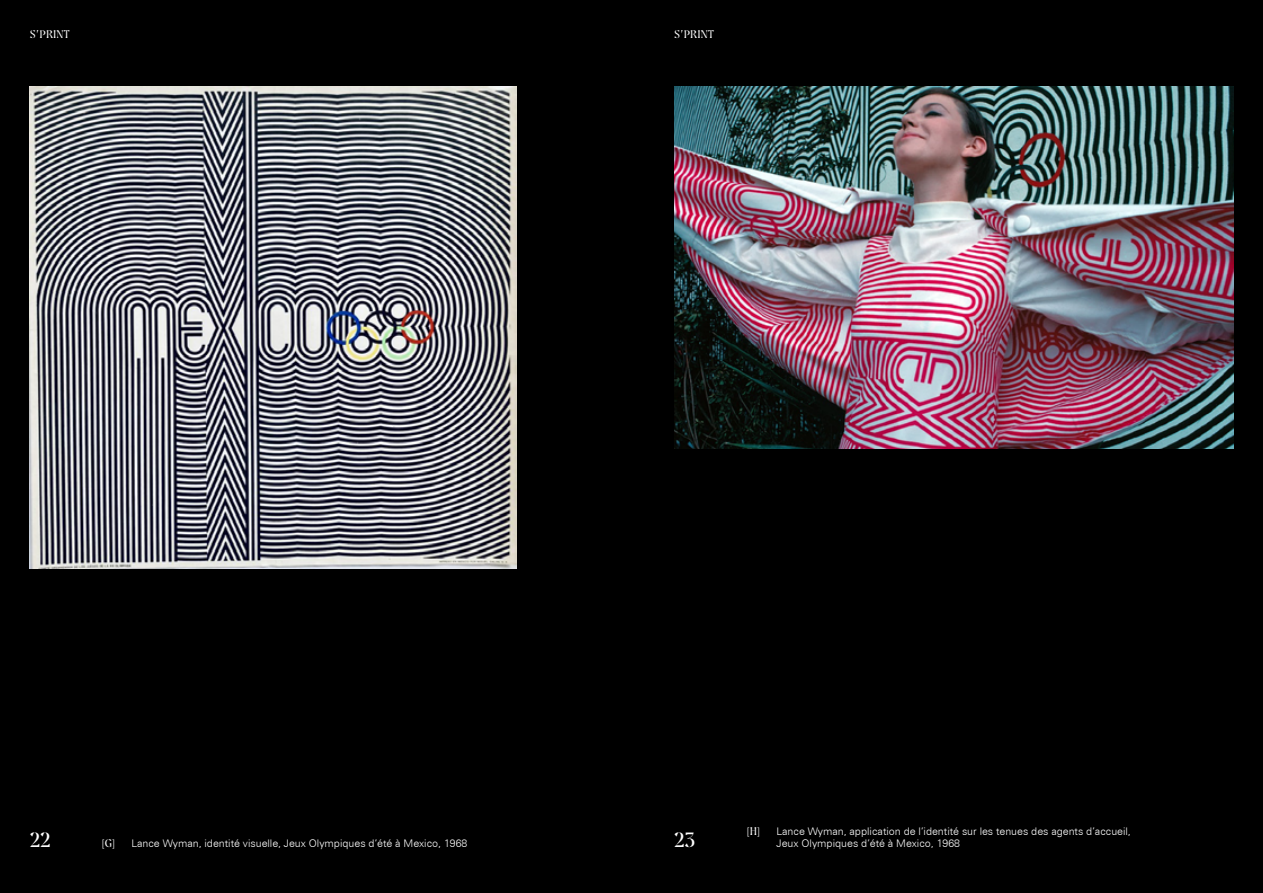
<style>
.page{position:relative;width:1263px;height:893px;background:#fff}
.page>*{position:absolute;margin:0;border:0;box-sizing:border-box;transform-origin:0 0}
.t1{font:300 19.5px "Nogent Display";color:#fff}
.t2{font:300 10.5px "Zurich BT";color:#fff}
.t3{font:300 10.5px "Nogent Display";letter-spacing:.01em;color:#fff}
.s1{font-family:"Nogent Display"}
</style>
<div class="page">
<div style="left:631px;top:0;width:632px;height:893px;background:#000"></div>
<div style="left:0;top:0;width:631px;height:893px;background:#000"></div>
<img style="left:674px;top:86px;width:559px;height:362px">
<img style="left:30px;top:86px;width:487px;height:482px">
<p class="t3" style="left:30px;top:27px;width:42px">S’PRINT</p>
<p class="t3" style="left:674px;top:27px;width:42px">S’PRINT</p>
<h1 class="t1" style="left:30px;top:827px;width:23px">22</h1>
<p class="t2" style="left:747px;top:825px;width:15px">[<span class="s1">H</span>]</p>
<p class="t2" style="left:777px;top:825px;width:356px">Lance Wyman, application de l’identité sur les tenues des agents d’accueil,</p>
<h1 class="t1" style="left:674px;top:827px;width:23px">23</h1>
<p class="t2" style="left:102px;top:837px;width:15px">[<span class="s1">G</span>]</p>
<p class="t2" style="left:132px;top:837px;width:337px">Lance Wyman, identité visuelle, Jeux Olympiques d’été à Mexico, 1968</p>
<p class="t2" style="left:777px;top:837px;width:185px">Jeux Olympiques d’été à Mexico, 1968</p>
</div>
